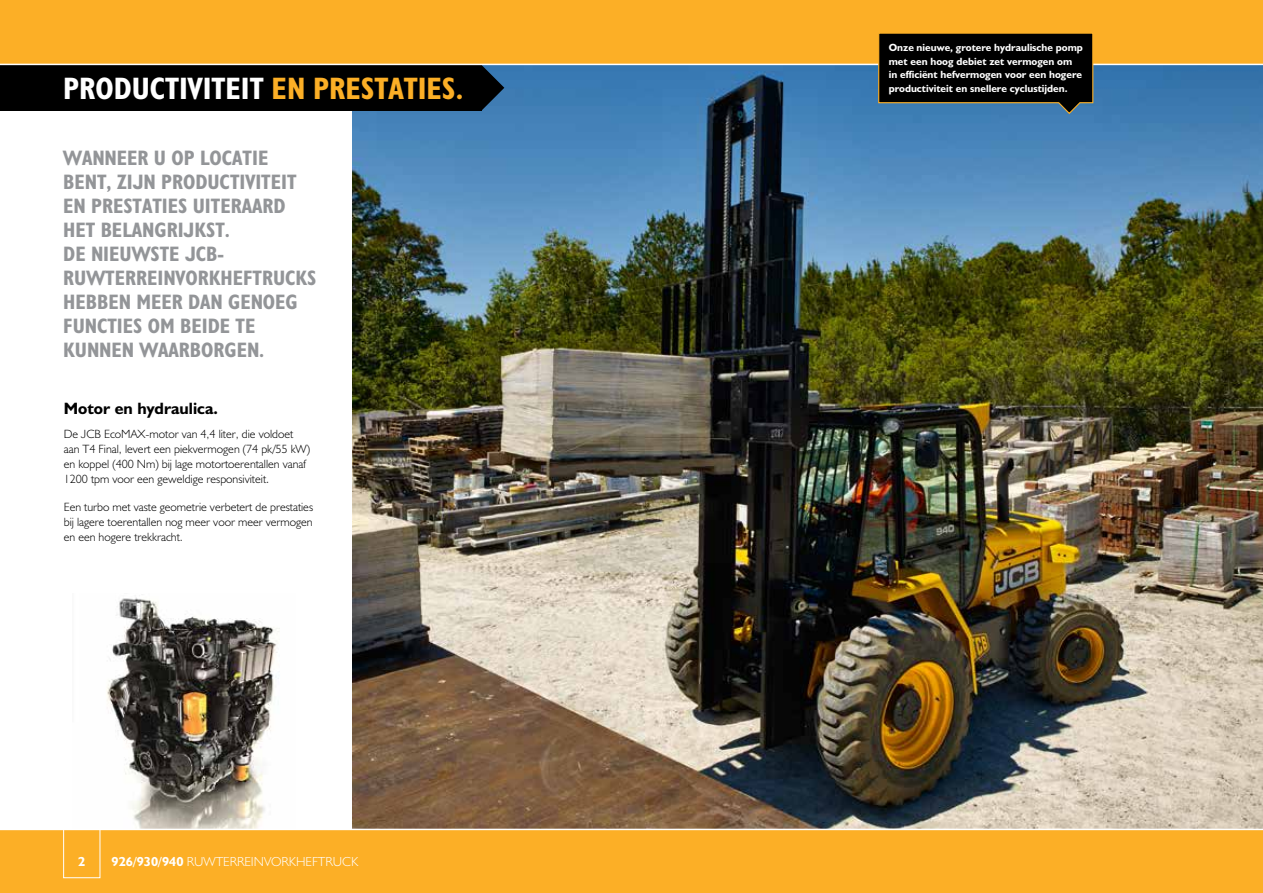
<style>
.page{position:relative;width:1263px;height:893px;background:#fff}
.page>*{position:absolute;margin:0;border:0;box-sizing:border-box;transform-origin:0 0}
.t1{font:31.2px "JCB Bold Condensed";color:#fff}
.t2{font:21px/24px "JCB Bold Condensed";color:#939598}
.t3{font:16.5px "JCB Bold";color:#000}
.t4{font:13.2px "JCB Light";color:#fff}
.t5{font:13.2px "JCB Bold";color:#fff}
.t6{font:12px/15px "JCB Light";color:#000}
.t7{font:10.5px/13.5px "JCB Bold";color:#fff}
.s1{color:#fcaf26}
.s2{font-family:"JCB Bold"}
</style>
<div class="page">
<img style="left:353px;top:65px;width:910px;height:764px">
<svg style="left:482px;top:65px;width:22px;height:45px"></svg>
<div style="left:0;top:54px;width:482px;height:57px;background:#000"></div>
<div style="left:0;top:0;width:1263px;height:64px;background:#fcaf26"></div>
<hr style="left:0;top:64px;width:1263px;height:1px;background:#fff">
<img style="left:107px;top:597px;width:173px;height:232px">
<div style="left:0;top:829px;width:1263px;height:64px;background:#fcaf26"></div>
<div style="left:63px;top:819px;width:37px;height:59px;border:1px solid #fff"></div>
<svg style="left:877px;top:33px;width:217px;height:82px;background:#11171a"></svg>
<hr style="left:0;top:829px;width:1263px;height:1px;background:#fff">
<h1 class="t1" style="left:63px;top:69px;width:401px">PRODUCTIVITEIT <span class="s1">EN PRESTATIES.</span></h1>
<h2 class="t2" style="left:63px;top:145px;width:255px">WANNEER U OP LOCATIE<br>BENT, ZIJN PRODUCTIVITEIT<br>EN PRESTATIES UITERAARD<br>HET BELANGRIJKST.<br>DE NIEUWSTE JCB-<br>RUWTERREINVORKHEFTRUCKS<br>HEBBEN MEER DAN GENOEG<br>FUNCTIES OM BEIDE TE<br>KUNNEN WAARBORGEN.</h2>
<h3 class="t3" style="left:64px;top:399px;width:156px">Motor en hydraulica.</h3>
<p class="t6" style="left:64px;top:426px;width:248px">De JCB EcoMAX-motor van 4,4 liter, die voldoet aan T4 Final, levert een piekvermogen (74 pk/55 kW) en koppel (400 Nm) bij lage motortoerentallen vanaf 1200 tpm voor een geweldige responsiviteit.</p>
<p class="t6" style="left:64px;top:499px;width:251px;text-align:justify">Een turbo met vaste geometrie verbetert de prestaties bij lagere toerentallen nog meer voor meer vermogen en een hogere trekkracht.</p>
<p class="t5" style="left:78px;top:853px;width:9px">2</p>
<p class="t4" style="left:112px;top:853px;width:248px"><span class="s2">926/930/940</span> RUWTERREINVORKHEFTRUCK</p>
<p class="t7" style="left:889px;top:40px;width:196px">Onze nieuwe, grotere hydraulische pomp met een hoog debiet zet vermogen om in efficiënt hefvermogen voor een hogere productiviteit en snellere cyclustijden.</p>
</div>
